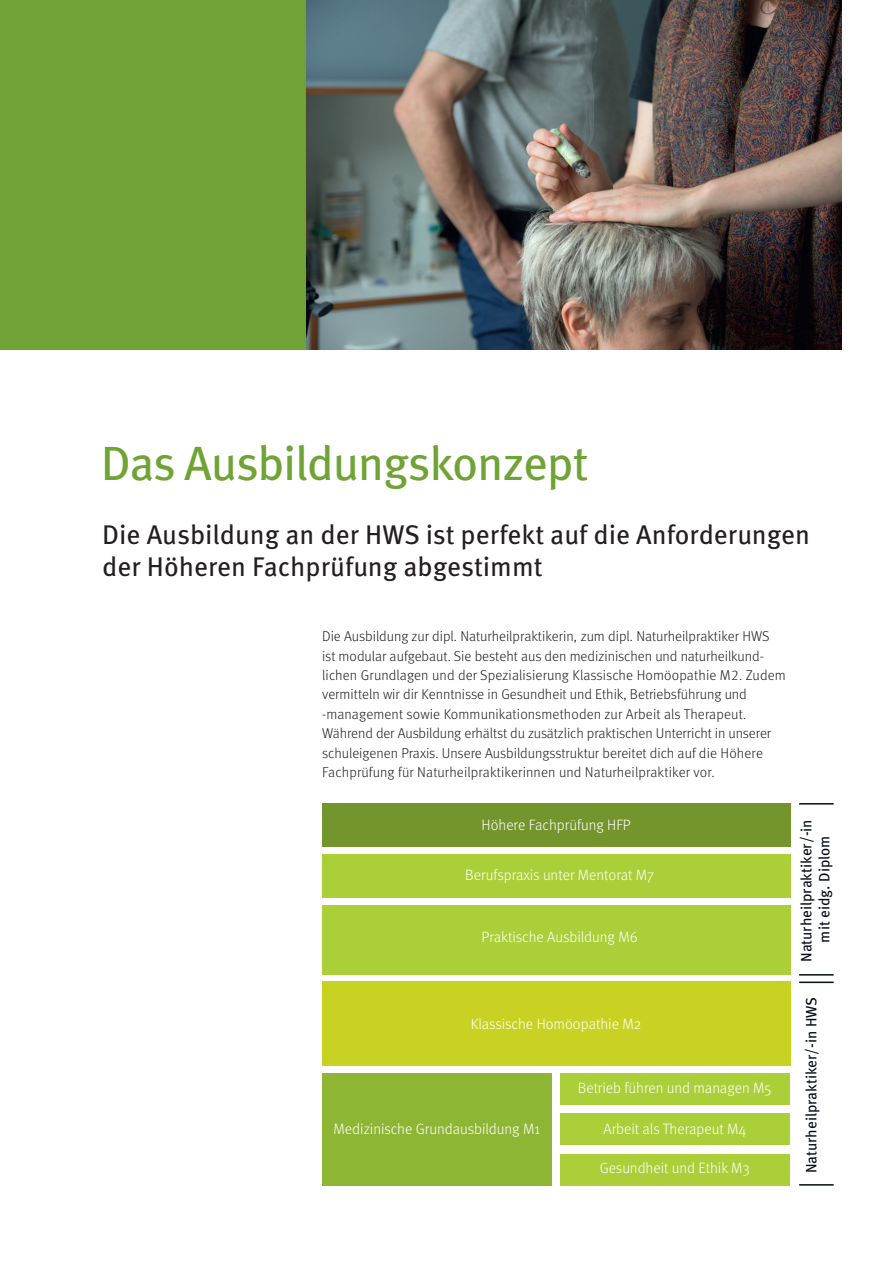
<style>
.page{position:relative;width:893px;height:1263px;background:#fff}
.page>*{position:absolute;margin:0;border:0;box-sizing:border-box;transform-origin:0 0}
.t1{font:48px "Meta Pro";letter-spacing:-.03em;color:#70a335}
.t2{font:27px/32.4px "Meta Pro";color:#231f20}
.t3{font:300 15px "Meta Pro";color:#fff}
.t4{font:15px/18px "Meta Pro";color:#040b18;text-align:center}
.t5{font:300 14.25px/19.4px "Meta Pro";color:#231f20}
</style>
<div class="page">
<div style="left:0;top:0;width:306px;height:350px;background:#70a335"></div>
<img style="left:306px;top:0;width:536px;height:350px">
<div style="left:322px;top:803px;width:468px;height:43px;background:#73952c"></div>
<div style="left:322px;top:854px;width:468px;height:43px;background:#abcf38"></div>
<div style="left:322px;top:905px;width:468px;height:69px;background:#abcf38"></div>
<div style="left:322px;top:981px;width:468px;height:84px;background:#c8d222"></div>
<div style="left:322px;top:1073px;width:230px;height:112px;background:#8eb534"></div>
<div style="left:561px;top:1113px;width:229px;height:32px;background:#abcf38"></div>
<div style="left:561px;top:1154px;width:229px;height:31px;background:#abcf38"></div>
<div style="left:561px;top:1073px;width:229px;height:31px;background:#abcf38"></div>
<hr style="left:799px;top:803px;width:35px;height:1px;background:#040b18">
<hr style="left:799px;top:974px;width:35px;height:1px;background:#040b18">
<hr style="left:799px;top:981px;width:35px;height:2px;background:#040b18">
<hr style="left:799px;top:1184px;width:35px;height:1px;background:#040b18">
<h1 class="t1" style="left:101px;top:426px;width:489px">Das Ausbildungskonzept</h1>
<h2 class="t2" style="left:102px;top:517px;width:709px">Die Ausbildung an der HWS ist perfekt auf die Anforderungen der Höheren Fachprüfung abgestimmt</h2>
<p class="t5" style="left:322px;top:626px;width:465px">Die Ausbildung zur dipl. Naturheilpraktikerin, zum dipl. Naturheilpraktiker HWS ist modular aufgebaut. Sie besteht aus den medizinischen und naturheilkund&shy;lichen Grundlagen und der Spezialisierung Klassische Homöopathie M2. Zudem vermitteln wir dir Kenntnisse in Gesundheit und Ethik, Betriebsführung und -management sowie Kommunikationsmethoden zur Arbeit als Therapeut.<br>Während der Ausbildung erhältst du zusätzlich praktischen Unterricht in unserer schuleigenen Praxis. Unsere Ausbildungsstruktur bereitet dich auf die Höhere Fachprüfung für Naturheilpraktikerinnen und Naturheilpraktiker vor.</p>
<p class="t3" style="left:482px;top:814px;width:150px">Höhere Fachprüfung HFP</p>
<p class="t3" style="left:465px;top:864px;width:190px">Berufspraxis unter Mentorat M7</p>
<p class="t3" style="left:482px;top:926px;width:158px">Praktische Ausbildung M6</p>
<p class="t3" style="left:471px;top:1013px;width:172px">Klassische Homöopathie M2</p>
<p class="t3" style="left:578px;top:1077px;width:195px">Betrieb führen und managen M5</p>
<p class="t3" style="left:334px;top:1117px;width:208px">Medizinische Grundausbildung M1</p>
<p class="t3" style="left:603px;top:1117px;width:144px">Arbeit als Therapeut M4</p>
<p class="t3" style="left:600px;top:1156px;width:152px">Gesundheit und Ethik M3</p>
<p class="t4" style="left:796px;top:962px;width:144px;rotate:-90deg">Naturheilpraktiker/-in mit eidg. Diplom</p>
<p class="t4" style="left:801px;top:1173px;width:178px;rotate:-90deg">Naturheilpraktiker/-in HWS</p>
</div>
